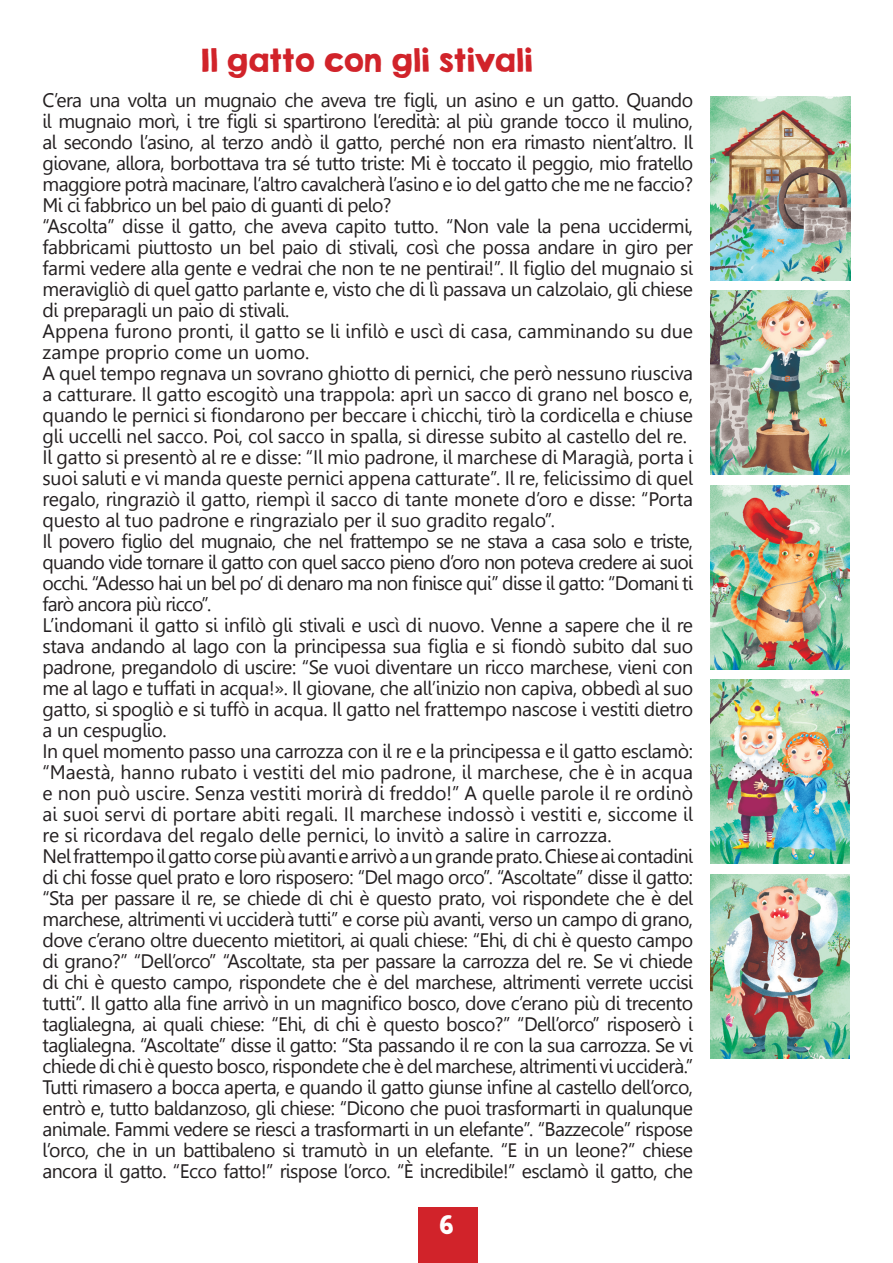
<style>
.page{position:relative;width:893px;height:1263px;background:#fff}
.page>*{position:absolute;margin:0;border:0;box-sizing:border-box;transform-origin:0 0}
.t1{font:28.5px "KG Second Chances Solid";letter-spacing:.02em;color:#d1232a}
.t2{font:22.5px "KG Second Chances Solid";color:#fff}
.t3{font:19.5px/21px "Leelawadee";letter-spacing:-.02em;color:#231f20;text-align:justify}
.t4{font:19.5px/21px "Leelawadee";color:#231f20}
</style>
<div class="page">
<div style="left:418px;top:1208px;width:60px;height:55px;background:#d1232a"></div>
<img style="left:710px;top:485px;width:140px;height:184px">
<img style="left:710px;top:680px;width:140px;height:184px">
<img style="left:710px;top:291px;width:140px;height:184px">
<img style="left:710px;top:875px;width:140px;height:184px">
<img style="left:711px;top:96px;width:139px;height:184px">
<p class="t1" style="left:201px;top:43px;width:333px">Il gatto con gli stivali</p>
<p class="t3" style="left:43px;top:89px;width:652px">C’era una volta un mugnaio che aveva tre figli, un asino e un gatto. Quando il mugnaio morì, i tre figli si spartirono l’eredità: al più grande tocco il mulino, al secondo l’asino, al terzo andò il gatto, perché non era rimasto nient’altro. Il giovane, allora, borbottava tra sé tutto triste: Mi è toccato il peggio, mio fratello maggiore potrà macinare, l’altro cavalcherà l’asino e io del gatto che me ne faccio?<br>Mi ci fabbrico un bel paio di guanti di pelo?</p>
<p class="t3" style="left:43px;top:215px;width:652px">“Ascolta” disse il gatto, che aveva capito tutto. “Non vale la pena uccidermi, fabbricami piuttosto un bel paio di stivali, così che possa andare in giro per farmi vedere alla gente e vedrai che non te ne pentirai!”. Il figlio del mugnaio si meravigliò di quel gatto parlante e, visto che di lì passava un calzolaio, gli chiese di preparagli un paio di stivali.</p>
<p class="t4" style="left:43px;top:320px;width:652px">Appena furono pronti, il gatto se li infilò e uscì di casa, camminando su due zampe proprio come un uomo.</p>
<p class="t3" style="left:43px;top:362px;width:652px">A quel tempo regnava un sovrano ghiotto di pernici, che però nessuno riusciva a catturare. Il gatto escogitò una trappola: aprì un sacco di grano nel bosco e, quando le pernici si fiondarono per beccare i chicchi, tirò la cordicella e chiuse gli uccelli nel sacco. Poi, col sacco in spalla, si diresse subito al castello del re.</p>
<p class="t3" style="left:43px;top:446px;width:652px">Il gatto si presentò al re e disse: “Il mio padrone, il marchese di Maragià, porta i suoi saluti e vi manda queste pernici appena catturate”. Il re, felicissimo di quel regalo, ringraziò il gatto, riempì il sacco di tante monete d’oro e disse: “Porta questo al tuo padrone e ringrazialo per il suo gradito regalo”.</p>
<p class="t3" style="left:43px;top:530px;width:652px">Il povero figlio del mugnaio, che nel frattempo se ne stava a casa solo e triste, quando vide tornare il gatto con quel sacco pieno d’oro non poteva credere ai suoi occhi. “Adesso hai un bel po’ di denaro ma non finisce qui” disse il gatto: “Domani ti farò ancora più ricco”.</p>
<p class="t3" style="left:43px;top:614px;width:652px">L’indomani il gatto si infilò gli stivali e uscì di nuovo. Venne a sapere che il re stava andando al lago con la principessa sua figlia e si fiondò subito dal suo padrone, pregandolo di uscire: “Se vuoi diventare un ricco marchese, vieni con me al lago e tuffati in acqua!». Il giovane, che all’inizio non capiva, obbedì al suo gatto, si spogliò e si tuffò in acqua. Il gatto nel frattempo nascose i vestiti dietro a un cespuglio.</p>
<p class="t3" style="left:43px;top:740px;width:652px">In quel momento passo una carrozza con il re e la principessa e il gatto esclamò: “Maestà, hanno rubato i vestiti del mio padrone, il marchese, che è in acqua e non può uscire. Senza vestiti morirà di freddo!” A quelle parole il re ordinò ai suoi servi di portare abiti regali. Il marchese indossò i vestiti e, siccome il re si ricordava del regalo delle pernici, lo invitò a salire in carrozza.</p>
<p class="t3" style="left:43px;top:845px;width:652px">Nel frattempo il gatto corse più avanti e arrivò a un grande prato. Chiese ai contadini di chi fosse quel prato e loro risposero: “Del mago orco”. “Ascoltate” disse il gatto: “Sta per passare il re, se chiede di chi è questo prato, voi rispondete che è del marchese, altrimenti vi ucciderà tutti” e corse più avanti, verso un campo di grano, dove c’erano oltre duecento mietitori, ai quali chiese: “Ehi, di chi è questo campo di grano?” “Dell’orco” “Ascoltate, sta per passare la carrozza del re. Se vi chiede di chi è questo campo, rispondete che è del marchese, altrimenti verrete uccisi tutti”. Il gatto alla fine arrivò in un magnifico bosco, dove c’erano più di trecento taglialegna, ai quali chiese: “Ehi, di chi è questo bosco?” “Dell’orco” risposerò i taglialegna. “Ascoltate” disse il gatto: “Sta passando il re con la sua carrozza. Se vi chiede di chi è questo bosco, rispondete che è del marchese, altrimenti vi ucciderà.” Tutti rimasero a bocca aperta, e quando il gatto giunse infine al castello dell’orco, entrò e, tutto baldanzoso, gli chiese: “Dicono che puoi trasformarti in qualunque animale. Fammi vedere se riesci a trasformarti in un elefante”. “Bazzecole” rispose l’orco, che in un battibaleno si tramutò in un elefante. “E in un leone?” chiese ancora il gatto. “Ecco fatto!” rispose l’orco. “È incredibile!” esclamò il gatto, che</p>
<p class="t2" style="left:440px;top:1211px;width:15px">6</p>
</div>
